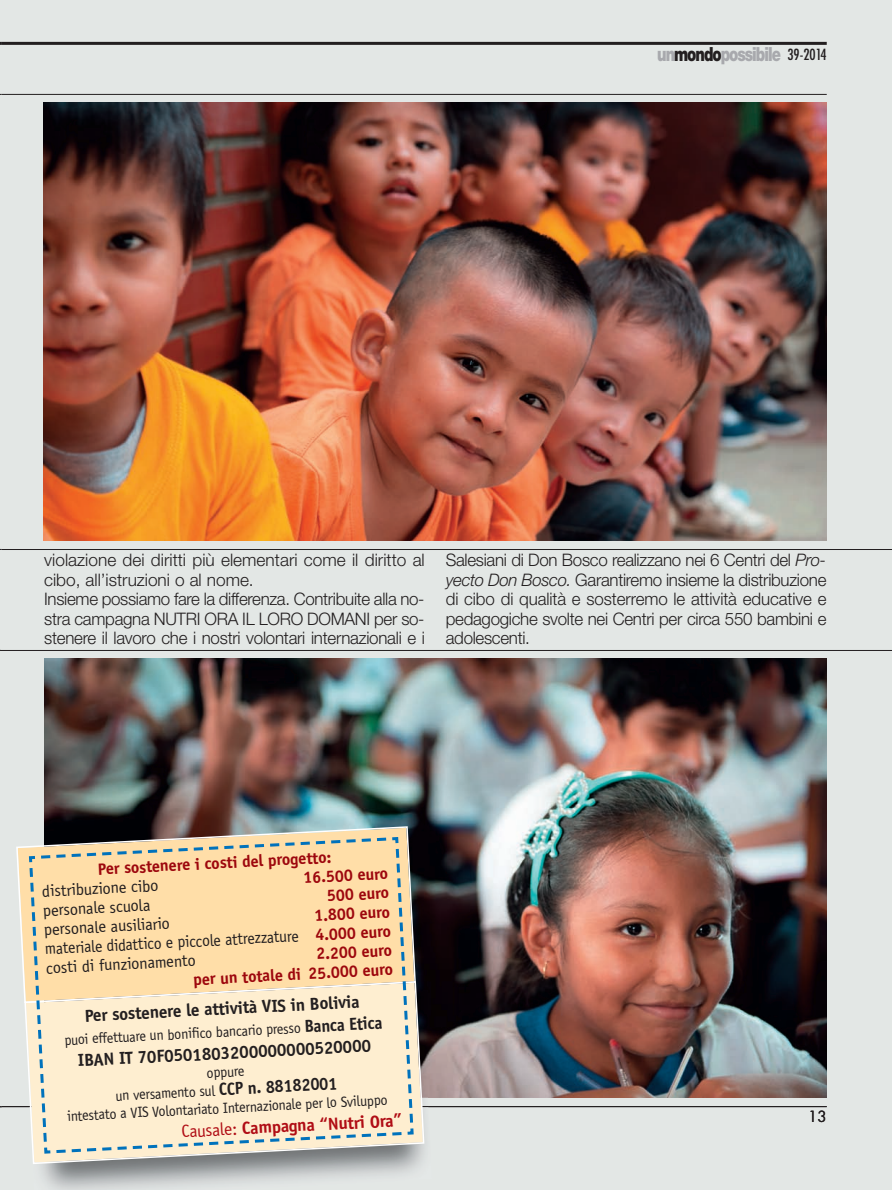
<style>
.page{position:relative;width:892px;height:1190px;background:#e3e7e5}
.page>*{position:absolute;margin:0;border:0;box-sizing:border-box;transform-origin:0 0}
.t1{font:900 19.5px "Helvetica Neue";letter-spacing:-.065em;color:#a8a9ad;scale:.75 1}
.t2{font:700 17.4px "Officina Sans";color:#231f20}
.t3{font:700 17.4px "Officina Sans";color:#b00d15}
.t4{font:300 17.25px/19.5px "Helvetica Neue";letter-spacing:-.015em;color:#231f20}
.t5{font:700 16.5px/19.2px "Officina Sans";color:#9d070d;text-align:right}
.t6{font:16.5px/19.2px "Officina Sans";color:#231f20;text-align:justify;scale:.95 1}
.t7{font:16.5px "Officina Sans";color:#231f20}
.t8{font:15px "Futura";color:#231f20}
.t9{font:14.85px/18px "Officina Sans";color:#231f20;text-align:center;scale:.95 1}
.s1{color:#231f20}
.s2{font-family:"Futura";font-weight:400;font-stretch:condensed;font-size:15px;color:#231f20}
.s3{font-style:italic}
.s4{font-weight:700;color:#9d070d}
.s5{font-weight:700;font-size:17.4px}
.s6{font-weight:400}
</style>
<div class="page">
<hr style="left:2px;top:1106px;width:825px;height:1px;background:#231f20">
<hr style="left:2px;top:42px;width:825px;height:3px;background:#231f20">
<hr style="left:2px;top:549px;width:890px;height:1px;background:#231f20">
<hr style="left:0;top:650px;width:892px;height:1px;background:#231f20">
<hr style="left:2px;top:94px;width:825px;height:1px;background:#231f20">
<img style="left:44px;top:659px;width:783px;height:438px">
<img style="left:44px;top:103px;width:782px;height:438px">
<svg style="left:24px;top:980px;width:401px;height:185px;background:#a8a7a3"></svg>
<svg style="left:16px;top:825px;width:401px;height:178px"></svg>
<svg style="left:27px;top:835px;width:388px;height:320px;background:#f5e0ba"></svg>
<p class="t1" style="left:657px;top:47px;width:228px">un<span class="s1">mondo</span>possibile <span class="s2">39-2014</span></p>
<p class="t4" style="left:44px;top:552px;width:382px">violazione dei diritti più elementari come il diritto al cibo, all’istruzioni o al nome.<br>Insieme possiamo fare la differenza. Contribuite alla no&shy;stra campagna NUTRI ORA IL LORO DOMANI per so&shy;stenere il lavoro che i nostri volontari internazionali e i</p>
<p class="t4" style="left:446px;top:552px;width:382px;text-align:justify">Salesiani di Don Bosco realizzano nei 6 Centri del <span class="s3">Pro&shy;yecto Don Bosco.</span> Garantiremo insieme la distribuzione di cibo di qualità e sosterremo le attività educative e pedagogiche svolte nei Centri per circa 550 bambini e adolescenti.</p>
<p class="t5" style="left:97px;top:861px;width:235px;rotate:-3deg">Per sostenere i costi del progetto:</p>
<p class="t7" style="left:42px;top:885px;width:118px;rotate:-3deg">distribuzione cibo</p>
<p class="t5" style="left:303px;top:869px;width:86px;rotate:-3deg">16.500 euro</p>
<p class="t5" style="left:326px;top:887px;width:64px;rotate:-3deg">500 euro</p>
<p class="t7" style="left:43px;top:904px;width:109px;rotate:-3deg">personale scuola</p>
<p class="t6" style="left:44px;top:921px;width:366px;text-indent:270px;rotate:-3deg"><span class="s4">1.800 euro </span>materiale didattico e piccole attrezzature <span class="s4">4.000 euro </span>costi di funzionamento</p>
<p class="t7" style="left:44px;top:923px;width:128px;rotate:-3deg">personale ausiliario</p>
<p class="t5" style="left:192px;top:952px;width:202px;rotate:-3deg">2.200 euro<br>per un totale di 25.000 euro</p>
<p class="t2" style="left:84px;top:1009px;width:277px;rotate:-3deg">Per sostenere le attività VIS in Bolivia</p>
<p class="t9" style="left:64px;top:1032px;width:337px;rotate:-3deg">puoi effettuare un bonifico bancario presso <span class="s5">Banca Etica</span></p>
<p class="t2" style="left:78px;top:1054px;width:295px;rotate:-3deg">IBAN IT 70F0501803200000000520000</p>
<p class="t9" style="left:65px;top:1072px;width:339px;rotate:-3deg">oppure<br>un versamento sul <span class="s5">CCP n. 88182001<br></span>intestato a VIS Volontariato Internazionale per lo Sviluppo</p>
<p class="t3" style="left:181px;top:1125px;width:222px;rotate:-3deg"><span class="s6">Causale:</span> Campagna “Nutri Ora”</p>
<p class="t8" style="left:808px;top:1110px;width:20px">13</p>
</div>
